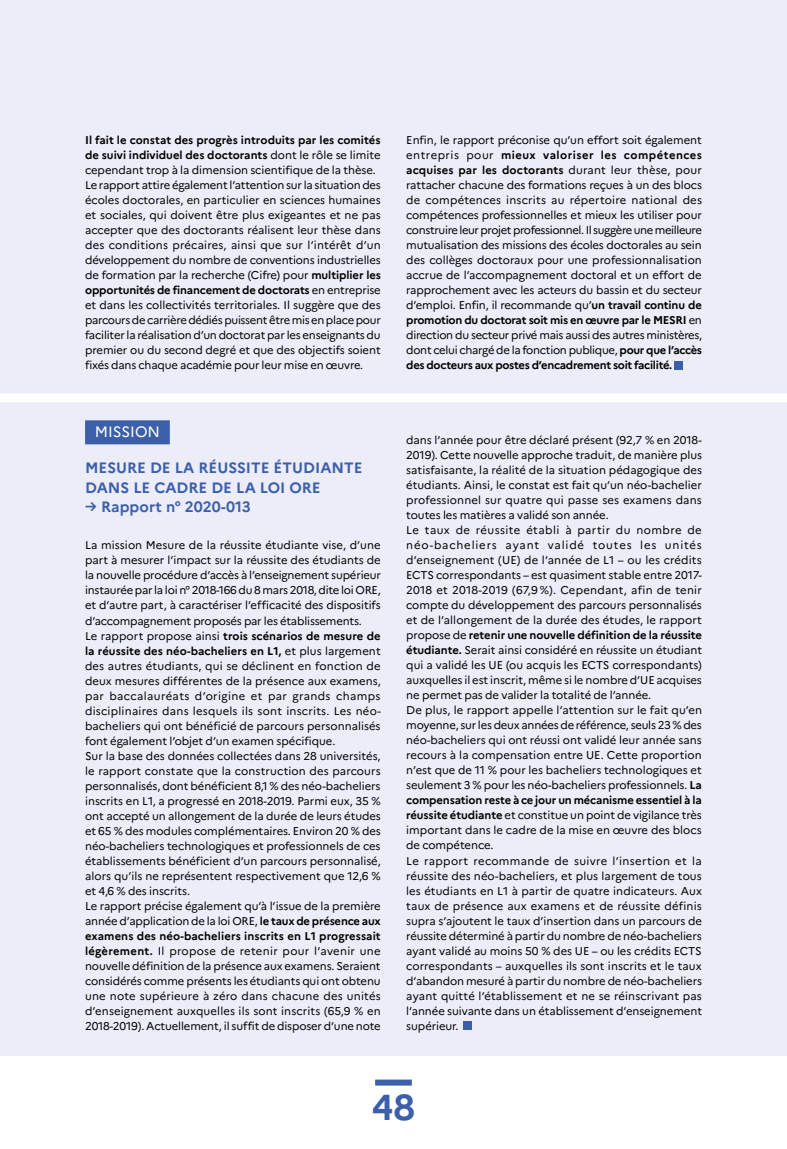
<style>
.page{position:relative;width:787px;height:1149px;background:#fff}
.page>*{position:absolute;margin:0;border:0;box-sizing:border-box;transform-origin:0 0}
.t1{font:700 36px "Marianne";color:#3b5fa9}
.t2{font:700 15px/19.5px "Marianne";color:#3b5fa9}
.t3{font:15px "Marianne";color:#fff}
.t4{font:11.25px/15px "Marianne";letter-spacing:-.005em;color:#000}
.s1{font-weight:700}
.s2{font-size:18px;color:#3b5fa9}
</style>
<div class="page">
<div style="left:375px;top:1079px;width:37px;height:6px;background:#3b5fa9"></div>
<div style="left:0;top:0;width:787px;height:1054px;background:#ecedf8"></div>
<div style="left:674px;top:360px;width:8px;height:9px;background:#3b5fa9"></div>
<div style="left:463px;top:1020px;width:9px;height:9px;background:#3b5fa9"></div>
<div style="left:85px;top:420px;width:85px;height:24px;background:#3b5fa9"></div>
<div style="left:0;top:393px;width:787px;height:9px;background:#fff"></div>
<p class="t4" style="left:85px;top:132px;width:297px"><span class="s1">Il fait le constat des progrès introduits par les comités de suivi individuel des doctorants</span> dont le rôle se limite cependant trop à la dimension scientifique de la thèse.<br>Le rapport attire également l’attention sur la situation des écoles doctorales, en particulier en sciences humaines et sociales, qui doivent être plus exigeantes et ne pas accepter que des doctorants réalisent leur thèse dans des conditions précaires, ainsi que sur l’intérêt d’un développement du nombre de conventions industrielles de formation par la recherche (Cifre) pour <span class="s1">multiplier les opportunités de financement de doctorats</span> en entreprise et dans les collectivités territoriales. Il suggère que des parcours de carrière dédiés puissent être mis en place pour faciliter la réalisation d’un doctorat par les enseignants du premier ou du second degré et que des objectifs soient fixés dans chaque académie pour leur mise en œuvre.</p>
<p class="t4" style="left:406px;top:132px;width:297px;text-align:justify">Enfin, le rapport préconise qu’un effort soit également entrepris pour <span class="s1">mieux valoriser les compétences acquises par les doctorants</span> durant leur thèse, pour rattacher chacune des formations reçues à un des blocs de compétences inscrits au répertoire national des compétences professionnelles et mieux les utiliser pour construire leur projet professionnel. Il suggère une meilleure mutualisation des missions des écoles doctorales au sein des collèges doctoraux pour une professionnalisation accrue de l’accompagnement doctoral et un effort de rapprochement avec les acteurs du bassin et du secteur d’emploi. Enfin, il recommande qu’<span class="s1">un travail continu de promotion du doctorat soit mis en œuvre par le MESRI</span> en direction du secteur privé mais aussi des autres ministères, dont celui chargé de la fonction publique, <span class="s1">pour que l’accès des docteurs aux postes d’encadrement soit facilité.</span></p>
<h2 class="t3" style="left:95px;top:423px;width:76px">MISSION <span class="s2">.</span></h2>
<h2 class="t2" style="left:85px;top:458px;width:279px">MESURE DE LA RÉUSSITE ÉTUDIANTE<br>DANS LE CADRE DE LA LOI ORE</h2>
<h2 class="t2" style="left:85px;top:497px;width:167px">→ Rapport n° 2020-013</h2>
<p class="t4" style="left:85px;top:537px;width:297px">La mission Mesure de la réussite étudiante vise, d’une part à mesurer l’impact sur la réussite des étudiants de la nouvelle procédure d’accès à l’enseignement supérieur instaurée par la loi n° 2018-166 du 8 mars 2018, dite loi ORE, et d’autre part, à caractériser l’efficacité des dispositifs d’accompagnement proposés par les établissements.<br>Le rapport propose ainsi <span class="s1">trois scénarios de mesure de la réussite des néo-bacheliers en L1,</span> et plus largement des autres étudiants, qui se déclinent en fonction de deux mesures différentes de la présence aux examens, par baccalauréats d’origine et par grands champs disciplinaires dans lesquels ils sont inscrits. Les néo&shy;bacheliers qui ont bénéficié de parcours personnalisés font également l’objet d’un examen spécifique.<br>Sur la base des données collectées dans 28 universités, le rapport constate que la construction des parcours personnalisés, dont bénéficient 8,1 % des néo-bacheliers inscrits en L1, a progressé en 2018-2019. Parmi eux, 35 % ont accepté un allongement de la durée de leurs études et 65 % des modules complémentaires. Environ 20 % des néo-bacheliers technologiques et professionnels de ces établissements bénéficient d’un parcours personnalisé, alors qu’ils ne représentent respectivement que 12,6 % et 4,6 % des inscrits.<br>Le rapport précise également qu’à l’issue de la première année d’application de la loi ORE, <span class="s1">le taux de présence aux examens des néo-bacheliers inscrits en L1 progressait légèrement.</span> Il propose de retenir pour l’avenir une nouvelle définition de la présence aux examens. Seraient considérés comme présents les étudiants qui ont obtenu une note supérieure à zéro dans chacune des unités d’enseignement auxquelles ils sont inscrits (65,9 % en 2018-2019). Actuellement, il suffit de disposer d’une note</p>
<p class="t4" style="left:406px;top:432px;width:297px">dans l’année pour être déclaré présent (92,7 % en 2018- 2019). Cette nouvelle approche traduit, de manière plus satisfaisante, la réalité de la situation pédagogique des étudiants. Ainsi, le constat est fait qu’un néo-bachelier professionnel sur quatre qui passe ses examens dans toutes les matières a validé son année.<br>Le taux de réussite établi à partir du nombre de néo-bacheliers ayant validé toutes les unités d’enseignement (UE) de l’année de L1 – ou les crédits ECTS correspondants – est quasiment stable entre 2017- 2018 et 2018-2019 (67,9 %). Cependant, afin de tenir compte du développement des parcours personnalisés et de l’allongement de la durée des études, le rapport propose de <span class="s1">retenir une nouvelle définition de la réussite étudiante.</span> Serait ainsi considéré en réussite un étudiant qui a validé les UE (ou acquis les ECTS correspondants) auxquelles il est inscrit, même si le nombre d’UE acquises ne permet pas de valider la totalité de l’année.<br>De plus, le rapport appelle l’attention sur le fait qu’en moyenne, sur les deux années de référence, seuls 23 % des néo-bacheliers qui ont réussi ont validé leur année sans recours à la compensation entre UE. Cette proportion n’est que de 11 % pour les bacheliers technologiques et seulement 3 % pour les néo-bacheliers professionnels. <span class="s1">La compensation reste à ce jour un mécanisme essentiel à la réussite étudiante</span> et constitue un point de vigilance très important dans le cadre de la mise en œuvre des blocs de compétence.<br>Le rapport recommande de suivre l’insertion et la réussite des néo-bacheliers, et plus largement de tous les étudiants en L1 à partir de quatre indicateurs. Aux taux de présence aux examens et de réussite définis supra s’ajoutent le taux d’insertion dans un parcours de réussite déterminé à partir du nombre de néo-bacheliers ayant validé au moins 50 % des UE – ou les crédits ECTS correspondants – auxquelles ils sont inscrits et le taux d’abandon mesuré à partir du nombre de néo-bacheliers ayant quitté l’établissement et ne se réinscrivant pas l’année suivante dans un établissement d’enseignement supérieur.</p>
<h1 class="t1" style="left:372px;top:1084px;width:45px">48</h1>
</div>
